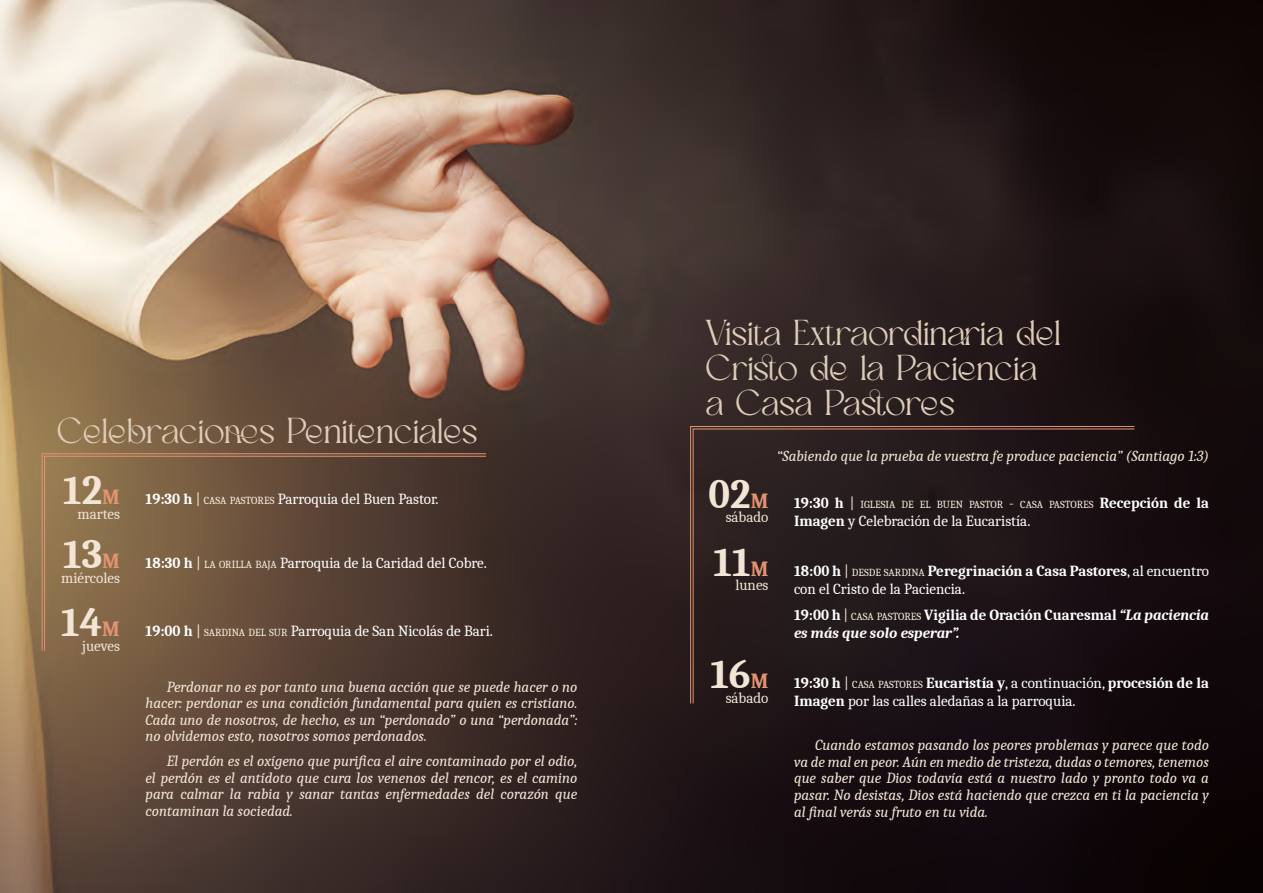
<style>
.page{position:relative;width:1263px;height:893px;background:#fff}
.page>*{position:absolute;margin:0;border:0;box-sizing:border-box;transform-origin:0 0}
.t1{font:700 40.5px "Caladea";color:#f2e5d6}
.t2{font:36px/34.8px "Biheastra";color:#dfcdb9}
.t3{font:italic 15px/16.5px "Caladea";color:#f2e5d6;text-align:justify}
.t4{font:15px/18px "Caladea";color:#fff}
.t5{font:italic 700 15px/18px "Caladea";color:#fff}
.t6{font:15px "Caladea";color:#f2e5d6}
.t7{font:10.5px "Caladea";color:#f8f1e1}
.s1{font-size:21px;color:#e29472}
.s2{font-weight:700}
.s3{color:#f8f1e1}
.s4{font-size:10.5px;color:#f8f1e1}
.s5{font-weight:700;font-size:15px;color:#fff}
.s6{font-size:15px}
.s7{font-style:normal}
.s8{font-weight:400;font-style:normal;color:#f8f1e1}
.s9{font-weight:400;font-style:normal;font-size:10.5px;color:#f8f1e1}
</style>
<div class="page">
<img style="left:0;top:0;width:1263px;height:893px">
<svg style="left:44px;top:456px;width:442px;height:195px;background:#674f3b"></svg>
<svg style="left:693px;top:428px;width:442px;height:276px;background:#221719"></svg>
<h2 class="t2" style="left:57px;top:416px;width:422px">Celebraciones Penitenciales</h2>
<h2 class="t2" style="left:706px;top:319px;width:357px">Visita Extraordinaria del<br>Cristo de la Paciencia a Casa Pastores</h2>
<p class="t3" style="left:777px;top:447px;width:433px">“Sabiendo que la prueba de vuestra fe produce paciencia” (Santiago 1:3)</p>
<h1 class="t1" style="left:63px;top:465px;width:58px">12<span class="s1">M</span></h1>
<p class="t6" style="left:78px;top:505px;width:44px">martes</p>
<h1 class="t1" style="left:63px;top:529px;width:58px">13<span class="s1">M</span></h1>
<p class="t6" style="left:61px;top:569px;width:60px">miércoles</p>
<h1 class="t1" style="left:61px;top:597px;width:60px">14<span class="s1">M</span></h1>
<p class="t6" style="left:82px;top:636px;width:39px">jueves</p>
<h1 class="t1" style="left:709px;top:469px;width:61px">02<span class="s1">M</span></h1>
<p class="t6" style="left:726px;top:508px;width:44px">sábado</p>
<h1 class="t1" style="left:714px;top:537px;width:56px">11<span class="s1">M</span></h1>
<p class="t6" style="left:735px;top:576px;width:35px">lunes</p>
<p class="t4" style="left:145px;top:490px;width:295px"><span class="s2">19:30 h</span> <span class="s3">|</span> <span class="s4">CASA PASTORES</span> Parroquia del Buen Pastor.</p>
<p class="t7" style="left:794px;top:498px;width:416px"><span class="s5">19:30 h</span> <span class="s6">|</span> IGLESIA DE EL BUEN PASTOR <span class="s6">-</span> CASA PASTORES <span class="s5">Recepción de la</span></p>
<p class="t4" style="left:794px;top:511px;width:238px"><span class="s2">Imagen</span> y Celebración de la Eucaristía.</p>
<p class="t4" style="left:794px;top:561px;width:416px"><span class="s2">18:00 h</span> <span class="s3">|</span> <span class="s4">DESDE SARDINA</span> <span class="s2">Peregrinación a Casa Pastores</span>, al encuentro con el Cristo de la Paciencia.</p>
<p class="t5" style="left:794px;top:606px;width:416px"><span class="s7">19:00 h</span> <span class="s8">|</span> <span class="s9">CASA PASTORES</span> <span class="s7">Vigilia de Oración Cuaresmal</span> “La paciencia es más que solo esperar”.</p>
<p class="t4" style="left:794px;top:674px;width:416px"><span class="s2">19:30 h</span> <span class="s3">|</span> <span class="s4">CASA PASTORES</span> <span class="s2">Eucaristía y</span>, a continuación, <span class="s2">procesión de la<br>Imagen</span> por las calles aledañas a la parroquia.</p>
<p class="t4" style="left:145px;top:554px;width:343px"><span class="s2">18:30 h</span> <span class="s3">|</span> <span class="s4">LA ORILLA BAJA</span> Parroquia de la Caridad del Cobre.</p>
<p class="t4" style="left:145px;top:622px;width:349px"><span class="s2">19:00 h</span> <span class="s3">|</span> <span class="s4">SARDINA DEL SUR</span> Parroquia de San Nicolás de Bari.</p>
<h1 class="t1" style="left:710px;top:649px;width:60px">16<span class="s1">M</span></h1>
<p class="t6" style="left:726px;top:689px;width:44px">sábado</p>
<p class="t3" style="left:145px;top:678px;width:433px;text-indent:21px">Perdonar no es por tanto una buena acción que se puede hacer o no hacer: perdonar es una condición fundamental para quien es cristiano.<br>Cada uno de nosotros, de hecho, es un “perdonado” o una “perdonada”: no olvidemos esto, nosotros somos perdonados.</p>
<p class="t3" style="left:145px;top:753px;width:433px;text-indent:21px">El perdón es el oxígeno que purifica el aire contaminado por el odio, el perdón es el antídoto que cura los venenos del rencor, es el camino para calmar la rabia y sanar tantas enfermedades del corazón que contaminan la sociedad.</p>
<p class="t3" style="left:794px;top:737px;width:416px;text-indent:21px">Cuando estamos pasando los peores problemas y parece que todo va de mal en peor. Aún en medio de tristeza, dudas o temores, tenemos que saber que Dios todavía está a nuestro lado y pronto todo va a pasar. No desistas, Dios está haciendo que crezca en ti la paciencia y al final verás su fruto en tu vida.</p>
</div>
